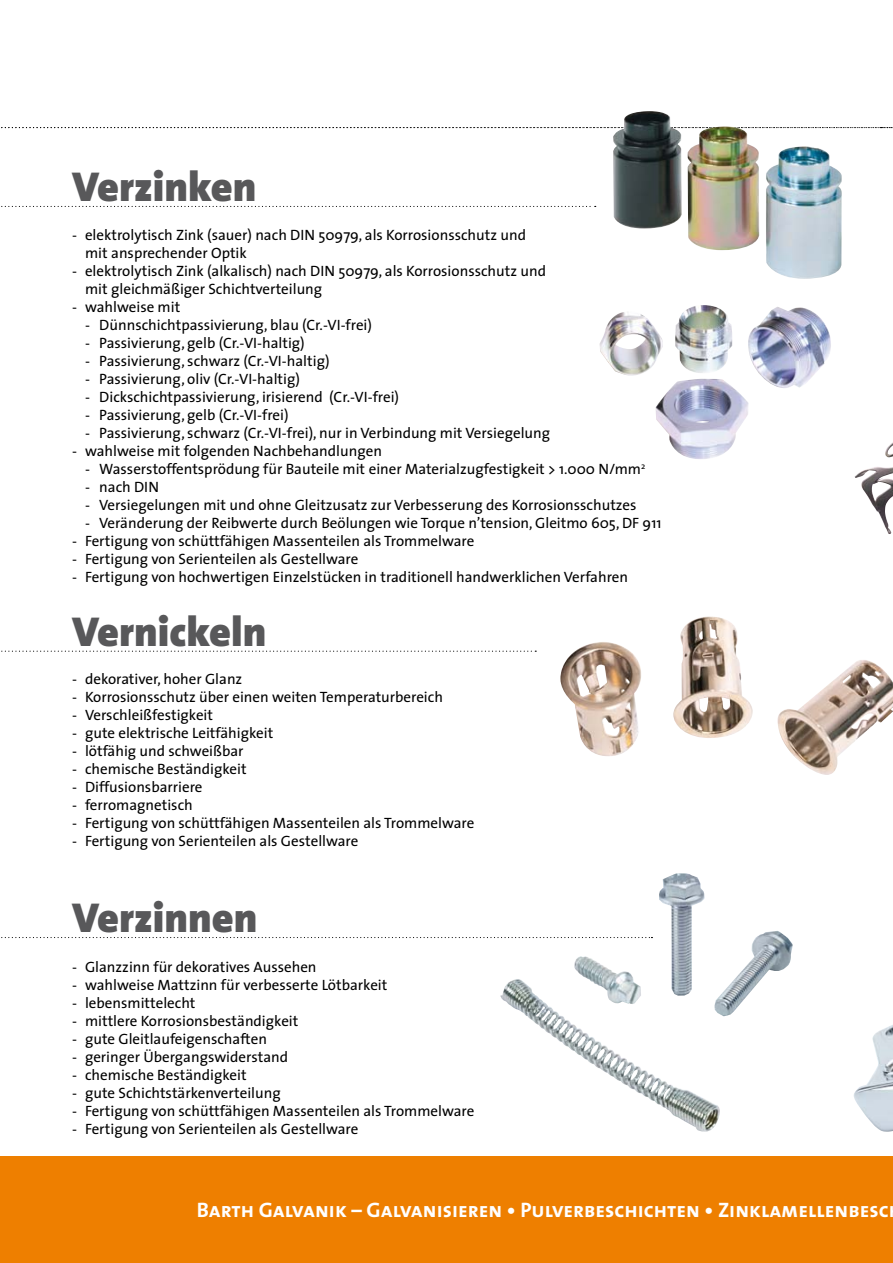
<style>
.page{position:relative;width:893px;height:1263px;background:#fff}
.page>*{position:absolute;margin:0;border:0;box-sizing:border-box;transform-origin:0 0}
.t1{font:900 42px "The Sans";color:#58585a}
.t2{font:21px "The Sans Bold Caps";color:#fff}
.t3{font:15px "The Sans";color:#000}
</style>
<div class="page">
<img style="left:854px;top:442px;width:39px;height:92px">
<div style="left:0;top:1157px;width:893px;height:106px;background:#ee7f00"></div>
<svg style="left:1px;top:127px;width:892px;height:1px"></svg>
<img style="left:613px;top:111px;width:229px;height:168px">
<img style="left:599px;top:305px;width:232px;height:154px">
<img style="left:500px;top:956px;width:146px;height:141px">
<img style="left:854px;top:1025px;width:39px;height:107px">
<img style="left:560px;top:616px;width:333px;height:159px">
<svg style="left:1px;top:206px;width:595px;height:1px"></svg>
<svg style="left:1px;top:651px;width:535px;height:1px"></svg>
<svg style="left:1px;top:937px;width:651px;height:1px"></svg>
<img style="left:662px;top:873px;width:14px;height:16px">
<p class="t1" style="left:72px;top:151px;width:186px">Verzinken</p>
<p class="t3" style="left:72px;top:222px;width:455px">- elektrolytisch Zink (sauer) nach DIN 50979, als Korrosionsschutz und</p>
<p class="t3" style="left:85px;top:240px;width:163px">mit ansprechender Optik</p>
<p class="t3" style="left:72px;top:258px;width:475px">- elektrolytisch Zink (alkalisch) nach DIN 50979, als Korrosionsschutz und</p>
<p class="t3" style="left:85px;top:276px;width:239px">mit gleichmäßiger Schichtverteilung</p>
<p class="t3" style="left:72px;top:294px;width:110px">- wahlweise mit</p>
<p class="t3" style="left:85px;top:312px;width:289px">- Dünnschichtpassivierung, blau (Cr.-VI-frei)</p>
<p class="t3" style="left:85px;top:330px;width:221px">- Passivierung, gelb (Cr.-VI-haltig)</p>
<p class="t3" style="left:85px;top:348px;width:246px">- Passivierung, schwarz (Cr.-VI-haltig)</p>
<p class="t3" style="left:85px;top:366px;width:216px">- Passivierung, oliv (Cr.-VI-haltig)</p>
<p class="t3" style="left:85px;top:384px;width:316px">- Dickschichtpassivierung, irisierend (Cr.-VI-frei)</p>
<p class="t3" style="left:85px;top:402px;width:205px">- Passivierung, gelb (Cr.-VI-frei)</p>
<p class="t3" style="left:85px;top:420px;width:467px">- Passivierung, schwarz (Cr.-VI-frei), nur in Verbindung mit Versiegelung</p>
<p class="t3" style="left:72px;top:438px;width:311px">- wahlweise mit folgenden Nachbehandlungen</p>
<p class="t3" style="left:85px;top:456px;width:562px">- Wasserstoffentsprödung für Bauteile mit einer Materialzugfestigkeit &gt; 1.000 N/mm<sup>2</sup></p>
<p class="t3" style="left:85px;top:474px;width:76px">- nach DIN</p>
<p class="t3" style="left:85px;top:492px;width:553px">- Versiegelungen mit und ohne Gleitzusatz zur Verbesserung des Korrosionsschutzes</p>
<p class="t3" style="left:85px;top:510px;width:578px">- Veränderung der Reibwerte durch Beölungen wie Torque n’tension, Gleitmo 605, DF 911</p>
<p class="t3" style="left:72px;top:528px;width:403px">- Fertigung von schüttfähigen Massenteilen als Trommelware</p>
<p class="t3" style="left:72px;top:546px;width:288px">- Fertigung von Serienteilen als Gestellware</p>
<p class="t3" style="left:72px;top:564px;width:557px">- Fertigung von hochwertigen Einzelstücken in traditionell handwerklichen Verfahren</p>
<p class="t1" style="left:72px;top:596px;width:196px">Vernickeln</p>
<p class="t3" style="left:72px;top:666px;width:172px">- dekorativer, hoher Glanz</p>
<p class="t3" style="left:72px;top:684px;width:372px">- Korrosionsschutz über einen weiten Temperaturbereich</p>
<p class="t3" style="left:72px;top:702px;width:142px">- Verschleißfestigkeit</p>
<p class="t3" style="left:72px;top:720px;width:203px">- gute elektrische Leitfähigkeit</p>
<p class="t3" style="left:72px;top:738px;width:173px">- lötfähig und schweißbar</p>
<p class="t3" style="left:72px;top:756px;width:176px">- chemische Beständigkeit</p>
<p class="t3" style="left:72px;top:774px;width:132px">- Diffusionsbarriere</p>
<p class="t3" style="left:72px;top:792px;width:122px">- ferromagnetisch</p>
<p class="t3" style="left:72px;top:810px;width:403px">- Fertigung von schüttfähigen Massenteilen als Trommelware</p>
<p class="t3" style="left:72px;top:828px;width:288px">- Fertigung von Serienteilen als Gestellware</p>
<p class="t1" style="left:72px;top:882px;width:187px">Verzinnen</p>
<p class="t3" style="left:72px;top:954px;width:246px">- Glanzzinn für dekoratives Aussehen</p>
<p class="t3" style="left:72px;top:972px;width:317px">- wahlweise Mattzinn für verbesserte Lötbarkeit</p>
<p class="t3" style="left:72px;top:990px;width:125px">- lebensmittelecht</p>
<p class="t3" style="left:72px;top:1008px;width:228px">- mittlere Korrosionsbeständigkeit</p>
<p class="t3" style="left:72px;top:1026px;width:196px">- gute Gleitlaufeigenschaften</p>
<p class="t3" style="left:72px;top:1044px;width:217px">- geringer Übergangswiderstand</p>
<p class="t3" style="left:72px;top:1062px;width:176px">- chemische Beständigkeit</p>
<p class="t3" style="left:72px;top:1080px;width:210px">- gute Schichtstärkenverteilung</p>
<p class="t3" style="left:72px;top:1098px;width:403px">- Fertigung von schüttfähigen Massenteilen als Trommelware</p>
<p class="t3" style="left:72px;top:1116px;width:288px">- Fertigung von Serienteilen als Gestellware</p>
<p class="t2" style="left:197px;top:1192px;width:693px">Barth Galvanik – Galvanisieren • Pulverbeschichten • Zinklamellenbesc</p>
</div>
